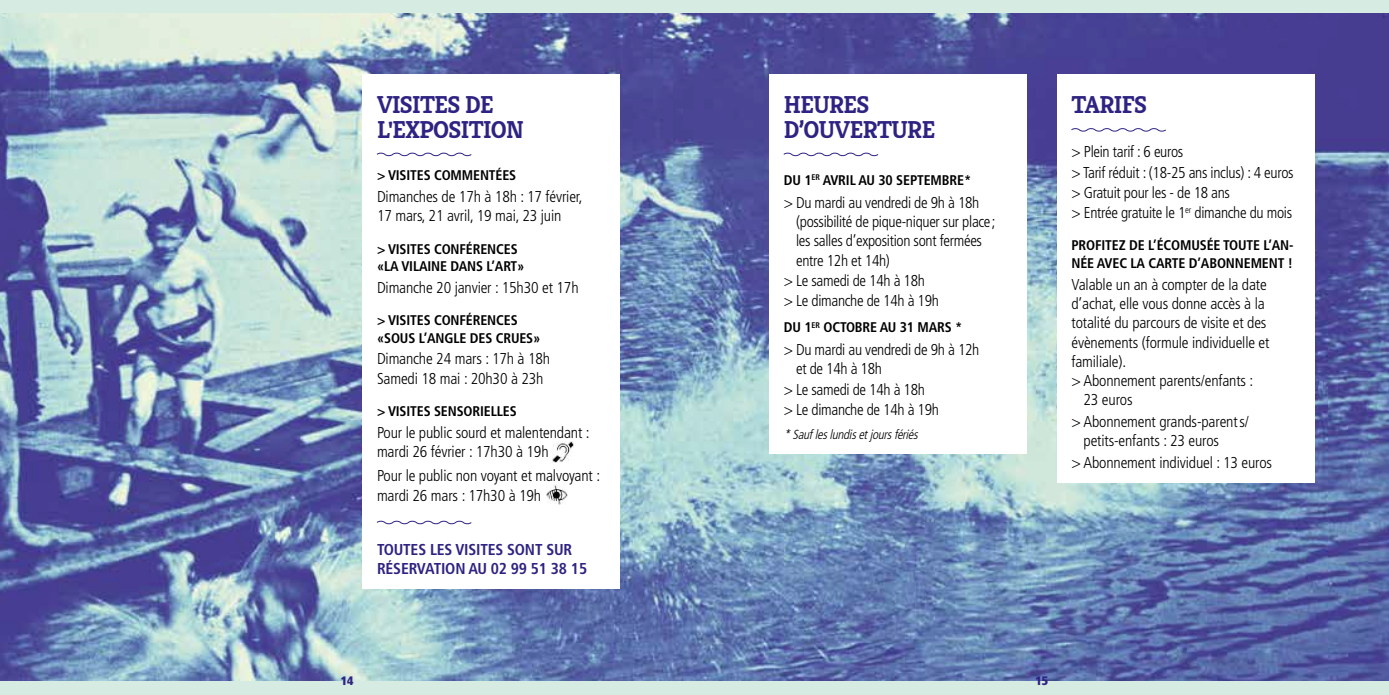
<style>
.page{position:relative;width:1389px;height:695px;background:#fff}
.page>*{position:absolute;margin:0;border:0;box-sizing:border-box;transform-origin:0 0}
.t1{font:700 24.5px/24.5px "Kreon";letter-spacing:-.025em;color:#2e2382}
.t2{font:300 condensed 15.75px/19.2px "Frutiger";letter-spacing:-.01em;color:#000}
.t3{font:700 condensed 15.75px/19.2px "Frutiger";letter-spacing:-.01em;color:#2e2382}
.t4{font:700 condensed 14px/17.5px "Frutiger";letter-spacing:-.01em;color:#000}
.t5{font:italic 300 condensed 13.12px "Frutiger";color:#000}
.t6{font:900 condensed 12.25px "Frutiger";color:#2e2382}
</style>
<div class="page">
<img style="left:0;top:13px;width:1389px;height:667px">
<div style="left:362px;top:74px;width:258px;height:515px;background:#fff"></div>
<svg style="left:376px;top:152px;width:96px;height:5px"></svg>
<svg style="left:376px;top:520px;width:96px;height:5px"></svg>
<img style="left:552px;top:441px;width:21px;height:21px">
<img style="left:547px;top:484px;width:21px;height:21px">
<div style="left:769px;top:74px;width:258px;height:380px;background:#fff"></div>
<svg style="left:783px;top:152px;width:96px;height:5px"></svg>
<div style="left:1057px;top:74px;width:258px;height:409px;background:#fff"></div>
<svg style="left:1071px;top:128px;width:95px;height:4px"></svg>
<div style="left:694px;top:680px;width:695px;height:14px;background:#d6ebe1"></div>
<div style="left:694px;top:0;width:695px;height:13px;background:#d6ebe1"></div>
<div style="left:0;top:680px;width:694px;height:14px;background:#d6ebe1"></div>
<div style="left:0;top:0;width:694px;height:13px;background:#d6ebe1"></div>
<h1 class="t1" style="left:377px;top:92px;width:148px">VISITES DE<br>L'EXPOSITION</h1>
<p class="t4" style="left:377px;top:166px;width:141px">&gt; VISITES COMMENTÉES</p>
<p class="t2" style="left:377px;top:187px;width:207px">Dimanches de 17h à 18h : 17 février,<br>17 mars, 21 avril, 19 mai, 23 juin</p>
<p class="t4" style="left:377px;top:240px;width:149px">&gt; VISITES CONFÉRENCES «LA VILAINE DANS L’ART»</p>
<p class="t2" style="left:377px;top:278px;width:203px">Dimanche 20 janvier : 15h30 et 17h</p>
<p class="t4" style="left:377px;top:311px;width:165px">&gt; VISITES CONFÉRENCES «SOUS L’ANGLE DES CRUES»</p>
<p class="t2" style="left:377px;top:349px;width:175px">Dimanche 24 mars : 17h à 18h<br>Samedi 18 mai : 20h30 à 23h</p>
<p class="t4" style="left:377px;top:402px;width:141px">&gt; VISITES SENSORIELLES</p>
<p class="t2" style="left:377px;top:423px;width:214px">Pour le public sourd et malentendant : mardi 26 février : 17h30 à 19h</p>
<p class="t2" style="left:377px;top:466px;width:225px">Pour le public non voyant et malvoyant : mardi 26 mars : 17h30 à 19h</p>
<p class="t3" style="left:377px;top:539px;width:212px">TOUTES LES VISITES SONT SUR<br>RÉSERVATION AU 02 99 51 38 15</p>
<h1 class="t1" style="left:784px;top:92px;width:153px">HEURES<br>D’OUVERTURE</h1>
<p class="t4" style="left:784px;top:171px;width:189px">DU 1<sup>ER</sup> AVRIL AU 30 SEPTEMBRE*</p>
<p class="t2" style="left:784px;top:193px;width:197px">&gt; Du mardi au vendredi de 9h à 18h</p>
<p class="t2" style="left:796px;top:212px;width:201px">(possibilité de pique-niquer sur place;</p>
<p class="t2" style="left:796px;top:231px;width:187px">les salles d’exposition sont fermées</p>
<p class="t2" style="left:796px;top:251px;width:95px">entre 12h et 14h)</p>
<p class="t2" style="left:784px;top:271px;width:143px">&gt; Le samedi de 14h à 18h</p>
<p class="t2" style="left:784px;top:291px;width:157px">&gt; Le dimanche de 14h à 19h</p>
<p class="t4" style="left:784px;top:318px;width:180px">DU 1<sup>ER</sup> OCTOBRE AU 31 MARS *</p>
<p class="t2" style="left:784px;top:340px;width:197px">&gt; Du mardi au vendredi de 9h à 12h</p>
<p class="t2" style="left:796px;top:359px;width:87px">et de 14h à 18h</p>
<p class="t2" style="left:784px;top:379px;width:143px">&gt; Le samedi de 14h à 18h</p>
<p class="t2" style="left:784px;top:400px;width:157px">&gt; Le dimanche de 14h à 19h</p>
<p class="t5" style="left:784px;top:427px;width:139px">*Saufleslundisetjoursfériés</p>
<h1 class="t1" style="left:1071px;top:92px;width:77px">TARIFS</h1>
<p class="t2" style="left:1071px;top:142px;width:224px;line-height:20.3px">&gt; Plein tarif : 6 euros<br>&gt; Tarif réduit : (18-25 ans inclus) : 4 euros &gt; Gratuit pour les - de 18 ans<br>&gt; Entrée gratuite le 1<sup>er</sup> dimanche du mois</p>
<p class="t4" style="left:1071px;top:237px;width:224px">PROFITEZ DE L’ÉCOMUSÉE TOUTE L’AN-<br>NÉE AVEC LA CARTE D’ABONNEMENT !</p>
<p class="t2" style="left:1071px;top:275px;width:197px">Valable un an à compter de la date</p>
<p class="t2" style="left:1071px;top:294px;width:195px">d’achat, elle vous donne accès à la</p>
<p class="t2" style="left:1071px;top:313px;width:197px">totalité du parcours de visite et des</p>
<p class="t2" style="left:1071px;top:332px;width:200px">évènements (formule individuelle et</p>
<p class="t2" style="left:1071px;top:352px;width:56px">familiale).</p>
<p class="t2" style="left:1071px;top:371px;width:183px">&gt; Abonnement parents/enfants :</p>
<p class="t2" style="left:1084px;top:390px;width:51px">23 euros</p>
<p class="t2" style="left:1084px;top:412px;width:167px;text-indent:-12px">&gt; Abonnement grands-parents/ petits-enfants : 23 euros</p>
<p class="t2" style="left:1071px;top:453px;width:202px">&gt; Abonnement individuel : 13 euros</p>
<p class="t6" style="left:341px;top:673px;width:14px">14</p>
<p class="t6" style="left:1035px;top:673px;width:14px">15</p>
</div>
